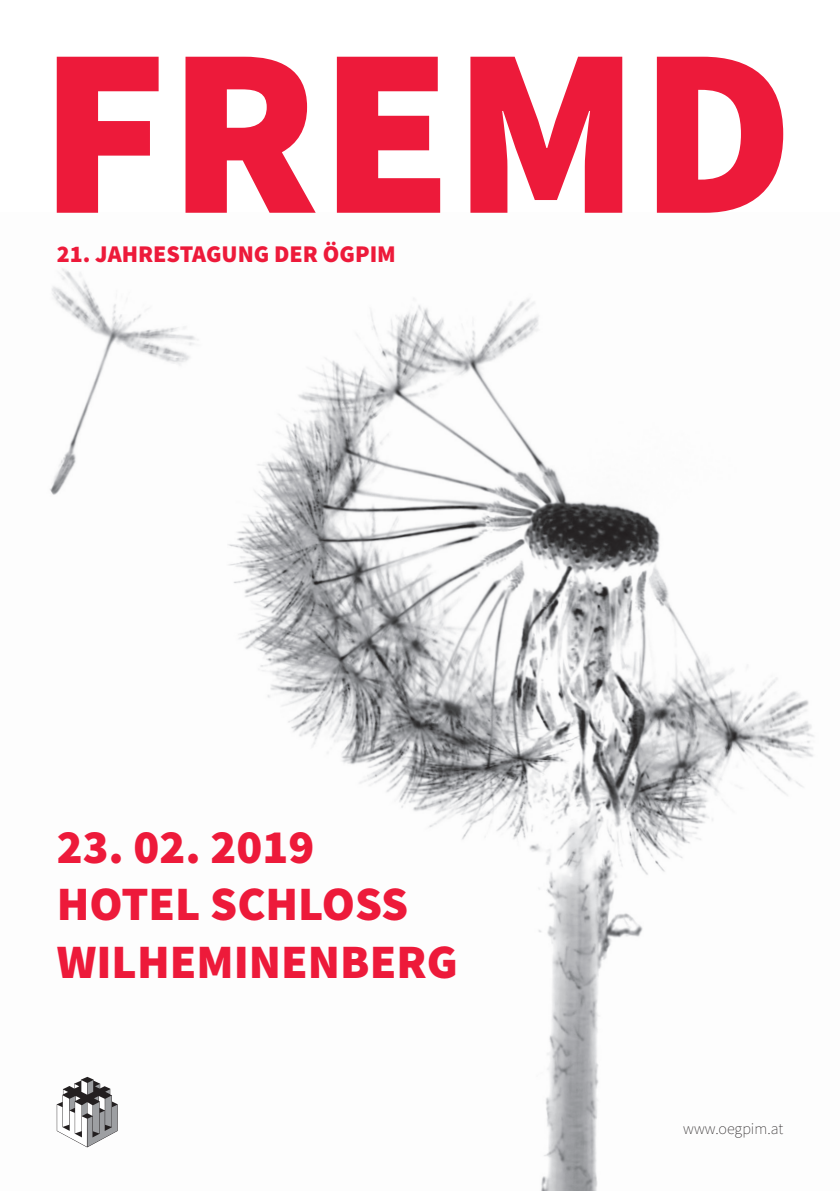
<style>
.page{position:relative;width:840px;height:1191px;background:#fff}
.page>*{position:absolute;margin:0;border:0;box-sizing:border-box;transform-origin:0 0}
.t1{font:900 48px/57.6px "Source Sans Pro";color:#ed1a3a}
.t2{font:900 24px "Source Sans Pro";color:#ed1a3a}
.t3{font:200 16px "Source Sans Pro";color:#231f20}
</style>
<div class="page">
<img style="left:50px;top:268px;width:764px;height:923px">
<div style="left:679px;top:1119px;width:108px;height:23px;background:#fff"></div>
<svg style="left:57px;top:1076px;width:61px;height:71px"></svg>
<svg style="left:57px;top:57px;width:725px;height:156px;fill:#ed1a3a"></svg>
<p class="t2" style="left:57px;top:237px;width:340px">21. JAHRESTAGUNG DER ÖGPIM</p>
<p class="t1" style="left:57px;top:817px;width:402px">23. 02. 2019<br>HOTEL SCHLOSS<br>WILHEMINENBERG</p>
<p class="t3" style="left:683px;top:1119px;width:101px">www.oegpim.at</p>
</div>
